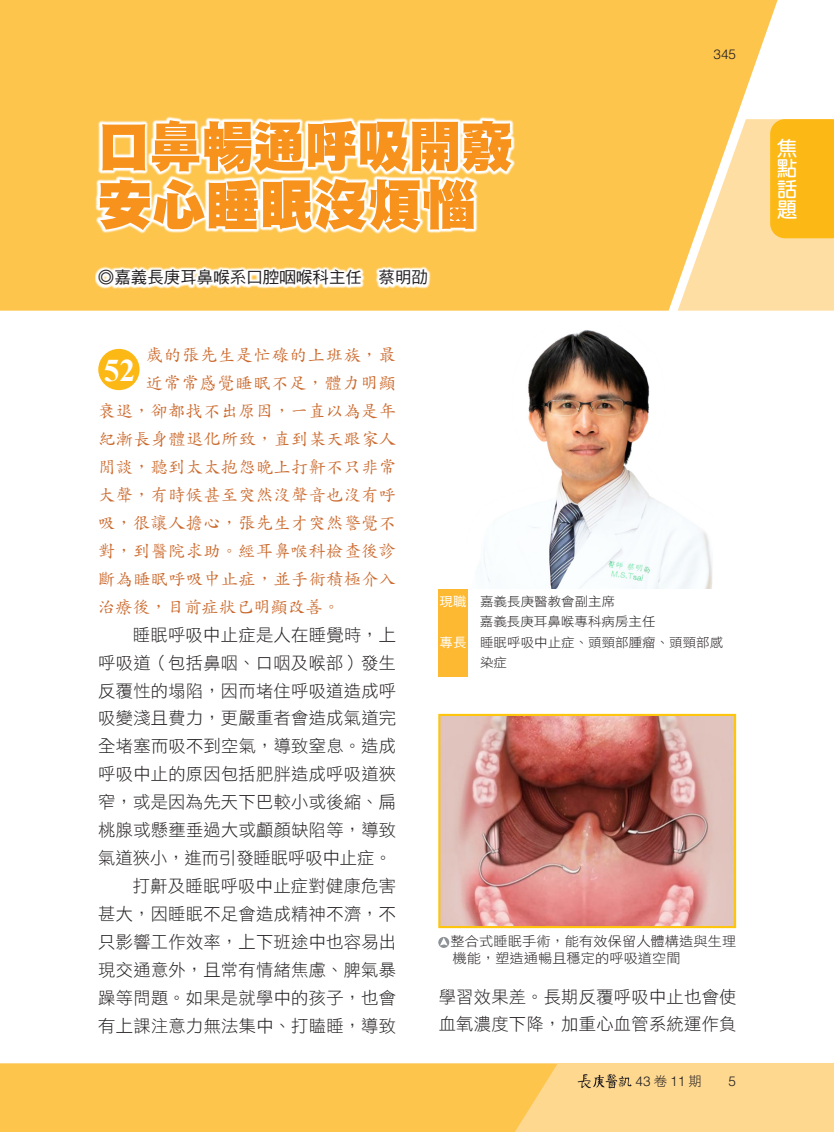
<style>
.page{position:relative;width:834px;height:1132px;background:#fff}
.page>*{position:absolute;margin:0;border:0;box-sizing:border-box;transform-origin:0 0}
._001標題_副標{font:54px/58.5px "DF Hei Std W12";color:#f7931d;scale:.96 1}
.大標字-第一1反白大字{font:700 31.5px "Times New Roman";color:#fff}
.t1{font:700 20.25px/20.2px "AR Yuan B5";color:#fff;text-align:justify}
._005-內楷{font:17.25px/27.9px "DF Hei Std W3";letter-spacing:.015em;color:#231f20;text-align:justify}
.內楷齊頭{font:17.25px "DF Kai Shu Std W5";letter-spacing:.015em;color:#cb692c}
.內楷齊頭-2{font:17.25px "DF Kai Shu Std W5";letter-spacing:.04em;color:#cb692c}
.內楷齊頭-3{font:17.25px "DF Kai Shu Std W5";letter-spacing:.045em;color:#cb692c}
._002-作者{font:16.5px "DF Hei Std W5";color:#231f20}
._005圖說{font:13.5px/16.5px "DF Hei Std W3";color:#231f20;scale:1.05 1}
.頁碼{font:300 13.5px "Helvetica LT Std";color:#231f20}
._08-學經歷{font:12.9px/20.2px "DF Hei Std W3";color:#231f20;scale:1.05 1}
.s1{font-family:"DF Hei Std W5";color:#fff}
.s2{font-family:"DF Hei Std W3";font-weight:400}
</style>
<div class="page">
<div style="left:0;top:1063px;width:833px;height:68px;background:#fed88f"></div>
<div style="left:0;top:1064px;width:557px;height:67px;background:#fec54d"></div>
<div style="left:0;top:0;width:777px;height:310px;background:#fec54d"></div>
<div style="left:98px;top:349px;width:41px;height:41px;background:#fcb814;border-radius:50%"></div>
<svg style="left:95px;top:116px;width:420px;height:173px"></svg>
<div style="left:438px;top:588px;width:30px;height:88px;background:#fdb931"></div>
<img style="left:484px;top:330px;width:228px;height:258px">
<svg style="left:438px;top:936px;width:11px;height:11px"></svg>
<svg style="left:440px;top:937px;width:7px;height:8px"></svg>
<img style="left:441px;top:716px;width:292px;height:208px">
<div style="left:438px;top:713px;width:298px;height:214px;border:2px solid #fec50d"></div>
<svg style="left:577px;top:1074px;width:54px;height:13px"></svg>
<svg style="left:677px;top:119px;width:156px;height:191px"></svg>
<p class="_001標題_副標" style="left:98px;top:116px;width:434px">口鼻暢通呼吸開竅安心睡眠沒煩惱</p>
<p class="_002-作者" style="left:98px;top:268px;width:332px">◎嘉義長庚耳鼻喉系口腔咽喉科主任　蔡明劭</p>
<p class="頁碼" style="left:713px;top:46px;width:24px">345</p>
<p class="內楷齊頭-2" style="left:146px;top:346px;width:251px">歲的張先生是忙碌的上班族，最</p>
<p class="內楷齊頭-3" style="left:145px;top:374px;width:252px">近常常感覺睡眠不足，體力明顯</p>
<p class="內楷齊頭" style="left:98px;top:401px;width:299px">衰退，卻都找不出原因，一直以為是年</p>
<p class="內楷齊頭" style="left:98px;top:429px;width:299px">紀漸長身體退化所致，直到某天跟家人</p>
<p class="內楷齊頭" style="left:98px;top:457px;width:299px">閒談，聽到太太抱怨晚上打鼾不只非常</p>
<p class="內楷齊頭" style="left:98px;top:485px;width:299px">大聲，有時候甚至突然沒聲音也沒有呼</p>
<p class="內楷齊頭" style="left:98px;top:513px;width:299px">吸，很讓人擔心，張先生才突然警覺不</p>
<p class="內楷齊頭" style="left:98px;top:541px;width:299px">對，到醫院求助。經耳鼻喉科檢查後診</p>
<p class="內楷齊頭" style="left:98px;top:569px;width:299px">斷為睡眠呼吸中止症，並手術積極介入</p>
<p class="內楷齊頭" style="left:98px;top:597px;width:243px">治療後，目前症狀已明顯改善。</p>
<p class="_005-內楷" style="left:98px;top:620px;width:299px;text-indent:34px">睡眠呼吸中止症是人在睡覺時，上呼吸道（包括鼻咽、口咽及喉部）發生反覆性的塌陷，因而堵住呼吸道造成呼吸變淺且費力，更嚴重者會造成氣道完全堵塞而吸不到空氣，導致窒息。造成呼吸中止的原因包括肥胖造成呼吸道狹窄，或是因為先天下巴較小或後縮、扁桃腺或懸壅垂過大或顱顏缺陷等，導致氣道狹小，進而引發睡眠呼吸中止症。</p>
<p class="_005-內楷" style="left:98px;top:871px;width:299px;text-indent:34px">打鼾及睡眠呼吸中止症對健康危害甚大，因睡眠不足會造成精神不濟，不只影響工作效率，上下班途中也容易出現交通意外，且常有情緒焦慮、脾氣暴躁等問題。如果是就學中的孩子，也會有上課注意力無法集中、打瞌睡，導致</p>
<p class="大標字-第一1反白大字" style="left:104px;top:347px;width:33px">52</p>
<p class="_08-學經歷" style="left:439px;top:591px;width:169px"><span class="s1">現職</span>　嘉義長庚醫教會副主席</p>
<p class="_08-學經歷" style="left:480px;top:611px;width:169px">嘉義長庚耳鼻喉專科病房主任</p>
<p class="_08-學經歷" style="left:480px;top:631px;width:233px;text-indent:-40px"><span class="s1">專長</span>　睡眠呼吸中止症、頭頸部腫瘤、頭頸部感染症</p>
<p class="_005圖說" style="left:450px;top:932px;width:273px">整合式睡眠手術，能有效保留人體構造與生理機能，塑造通暢且穩定的呼吸道空間</p>
<p class="_005-內楷" style="left:438px;top:981px;width:299px">學習效果差。長期反覆呼吸中止也會使血氧濃度下降，加重心血管系統運作負</p>
<p class="頁碼" style="left:635px;top:1072px;width:68px">43<span class="s2">卷</span>11<span class="s2">期</span></p>
<p class="頁碼" style="left:728px;top:1072px;width:9px">5</p>
<p class="t1" style="left:776px;top:138px;width:21px">焦點話題</p>
</div>
